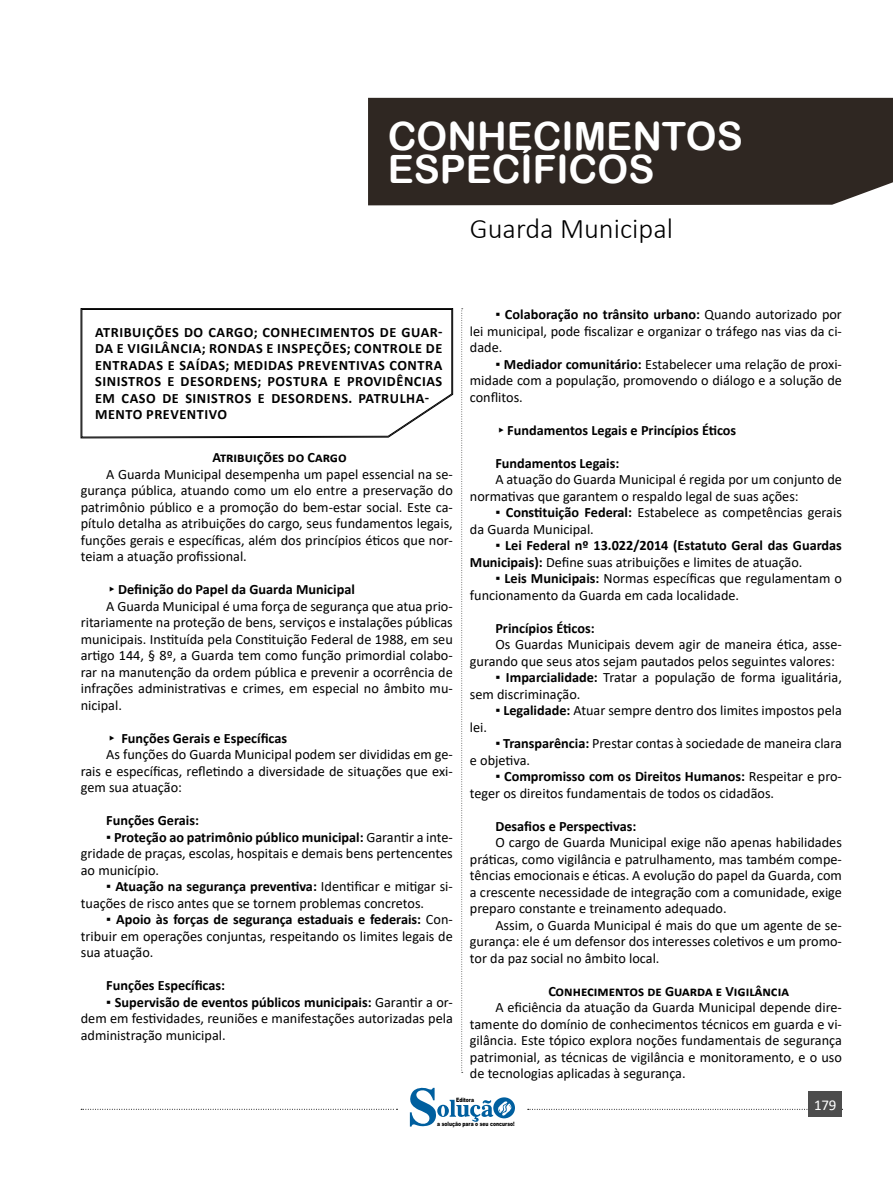
<style>
.page{position:relative;width:893px;height:1191px;background:#fff}
.page>*{position:absolute;margin:0;border:0;box-sizing:border-box;transform-origin:0 0}
.t1{font:39px/33px "Arial Rounded MT Bold";color:#fff}
.t2{font:300 28.5px "Calibri";color:#000}
.t3{font:15px "Calibri";color:#fff}
.t4{font:14.25px/16.5px "Calibri";color:#000;text-align:justify}
.TOPICOS{font:700 14.25px "Calibri";color:#000}
.CAIXINHAS{font:700 14.25px/16.5px "Calibri";letter-spacing:.04em;color:#000}
.CAIXINHAS-2{font:700 14.25px/16.5px "Calibri";color:#000}
.t5{font:900 6px "Arial";color:#000;scale:.76 1}
.s1{font-family:"Cambria Math";font-weight:400}
.s2{font-weight:700}
.s3{font-weight:400}
</style>
<div class="page">
<svg style="left:461px;top:308px;width:2px;height:765px"></svg>
<div style="left:368px;top:98px;width:525px;height:107px;background:#2f2722"></div>
<div style="left:388px;top:122px;width:489px;height:61px;background:#2f2722"></div>
<svg style="left:81px;top:1108px;width:316px;height:1px"></svg>
<svg style="left:528px;top:1109px;width:315px;height:1px"></svg>
<div style="left:809px;top:1091px;width:33px;height:26px;background:#4d4d4d"></div>
<svg style="left:410px;top:1087px;width:105px;height:40px"></svg>
<svg style="left:81px;top:309px;width:371px;height:128px"></svg>
<h1 class="t1" style="left:388px;top:119px;width:357px">CONHECIMENTOS<br>ESPECÍFICOS</h1>
<h2 class="t2" style="left:470px;top:211px;width:205px">Guarda Municipal</h2>
<p class="CAIXINHAS" style="left:95px;top:324px;width:349px">ATRIBUIÇÕES DO CARGO; CONHECIMENTOS DE GUAR-DA E VIGILÂNCIA; RONDAS E INSPEÇÕES; CONTROLE DE ENTRADAS E SAÍDAS; MEDIDAS PREVENTIVAS CONTRA SINISTROS E DESORDENS; POSTURA E PROVIDÊNCIAS EM CASO DE SINISTROS E DESORDENS. PATRULHA-MENTO PREVENTIVO</p>
<p class="TOPICOS" style="left:212px;top:447px;width:136px">Atribuições do Cargo</p>
<p class="t4" style="left:81px;top:465px;width:374px;text-indent:26px">A Guarda Municipal desempenha um papel essencial na se&shy;gurança pública, atuando como um elo entre a preservação do patrimônio público e a promoção do bem-estar social. Este ca&shy;pítulo detalha as atribuições do cargo, seus fundamentos legais, funções gerais e específicas, além dos princípios éticos que nor&shy;teiam a atuação profissional.</p>
<p class="TOPICOS" style="left:106px;top:579px;width:250px"><span class="s1">▸</span>Definição do Papel da Guarda Municipal</p>
<p class="t4" style="left:81px;top:597px;width:374px;text-indent:26px">A Guarda Municipal é uma força de segurança que atua prio&shy;ritariamente na proteção de bens, serviços e instalações públicas municipais. Instituída pela Constituição Federal de 1988, em seu artigo 144, § 8º, a Guarda tem como função primordial colabo&shy;rar na manutenção da ordem pública e prevenir a ocorrência de infrações administrativas e crimes, em especial no âmbito mu&shy;nicipal.</p>
<p class="TOPICOS" style="left:106px;top:728px;width:182px"><span class="s1">▸</span> Funções Gerais e Específicas</p>
<p class="t4" style="left:81px;top:746px;width:374px;text-indent:26px">As funções do Guarda Municipal podem ser divididas em ge&shy;rais e específicas, refletindo a diversidade de situações que exi&shy;gem sua atuação:</p>
<p class="TOPICOS" style="left:106px;top:810px;width:94px">Funções Gerais:</p>
<p class="t4" style="left:81px;top:828px;width:374px;text-indent:26px"><span class="s2">▪ Proteção ao patrimônio público municipal:</span> Garantir a inte&shy;gridade de praças, escolas, hospitais e demais bens pertencentes ao município.</p>
<p class="t4" style="left:81px;top:878px;width:374px;text-indent:26px"><span class="s2">▪ Atuação na segurança preventiva:</span> Identificar e mitigar si&shy;tuações de risco antes que se tornem problemas concretos.</p>
<p class="t4" style="left:81px;top:911px;width:374px;text-indent:26px"><span class="s2">▪ Apoio às forças de segurança estaduais e federais:</span> Con&shy;tribuir em operações conjuntas, respeitando os limites legais de sua atuação.</p>
<p class="TOPICOS" style="left:106px;top:975px;width:120px">Funções Específicas:</p>
<p class="t4" style="left:81px;top:993px;width:374px;text-indent:26px"><span class="s2">▪ Supervisão de eventos públicos municipais:</span> Garantir a or&shy;dem em festividades, reuniões e manifestações autorizadas pela administração municipal.</p>
<p class="t4" style="left:470px;top:306px;width:374px;text-indent:26px"><span class="s2">▪ Colaboração no trânsito urbano:</span> Quando autorizado por lei municipal, pode fiscalizar e organizar o tráfego nas vias da ci&shy;dade.</p>
<p class="t4" style="left:470px;top:355px;width:374px;text-indent:26px"><span class="s2">▪ Mediador comunitário:</span> Estabelecer uma relação de proxi&shy;midade com a população, promovendo o diálogo e a solução de conflitos.</p>
<p class="TOPICOS" style="left:495px;top:420px;width:242px"><span class="s1">▸</span>Fundamentos Legais e Princípios Éticos</p>
<p class="TOPICOS" style="left:495px;top:453px;width:126px">Fundamentos Legais:</p>
<p class="t4" style="left:470px;top:471px;width:374px;text-indent:26px">A atuação do Guarda Municipal é regida por um conjunto de normativas que garantem o respaldo legal de suas ações:</p>
<p class="t4" style="left:470px;top:504px;width:374px;text-indent:26px"><span class="s2">▪ Constituição Federal:</span> Estabelece as competências gerais da Guarda Municipal.</p>
<p class="CAIXINHAS-2" style="left:470px;top:537px;width:374px;text-indent:26px">▪ Lei Federal nº 13.022/2014 (Estatuto Geral das Guardas<br>Municipais): <span class="s3">Define suas atribuições e limites de atuação.</span></p>
<p class="t4" style="left:470px;top:570px;width:374px;text-indent:26px"><span class="s2">▪ Leis Municipais:</span> Normas específicas que regulamentam o funcionamento da Guarda em cada localidade.</p>
<p class="TOPICOS" style="left:495px;top:618px;width:101px">Princípios Éticos:</p>
<p class="t4" style="left:470px;top:636px;width:374px;text-indent:26px">Os Guardas Municipais devem agir de maneira ética, asse&shy;gurando que seus atos sejam pautados pelos seguintes valores:</p>
<p class="t4" style="left:470px;top:669px;width:374px;text-indent:26px"><span class="s2">▪ Imparcialidade:</span> Tratar a população de forma igualitária, sem discriminação.</p>
<p class="t4" style="left:495px;top:702px;width:348px"><span class="s2">▪ Legalidade:</span> Atuar sempre dentro dos limites impostos pela</p>
<p class="t4" style="left:470px;top:718px;width:19px">lei.</p>
<p class="t4" style="left:470px;top:735px;width:374px;text-indent:26px"><span class="s2">▪ Transparência:</span> Prestar contas à sociedade de maneira clara e objetiva.</p>
<p class="t4" style="left:470px;top:768px;width:374px;text-indent:26px"><span class="s2">▪ Compromisso com os Direitos Humanos:</span> Respeitar e pro&shy;teger os direitos fundamentais de todos os cidadãos.</p>
<p class="TOPICOS" style="left:495px;top:816px;width:143px">Desafios e Perspectivas:</p>
<p class="t4" style="left:470px;top:834px;width:374px;text-indent:26px">O cargo de Guarda Municipal exige não apenas habilidades práticas, como vigilância e patrulhamento, mas também compe&shy;tências emocionais e éticas. A evolução do papel da Guarda, com a crescente necessidade de integração com a comunidade, exige preparo constante e treinamento adequado.</p>
<p class="t4" style="left:470px;top:916px;width:374px;text-indent:26px">Assim, o Guarda Municipal é mais do que um agente de se&shy;gurança: ele é um defensor dos interesses coletivos e um promo&shy;tor da paz social no âmbito local.</p>
<p class="TOPICOS" style="left:548px;top:981px;width:242px">Conhecimentos de Guarda e Vigilância</p>
<p class="t4" style="left:470px;top:999px;width:374px;text-indent:26px">A eficiência da atuação da Guarda Municipal depende dire&shy;tamente do domínio de conhecimentos técnicos em guarda e vi&shy;gilância. Este tópico explora noções fundamentais de segurança patrimonial, as técnicas de vigilância e monitoramento, e o uso de tecnologias aplicadas à segurança.</p>
<p class="t5" style="left:456px;top:1095px;width:25px">Editora</p>
<p class="t5" style="left:437px;top:1119px;width:103px">a solução para o seu concurso!</p>
<p class="t3" style="left:814px;top:1094px;width:24px">179</p>
</div>
